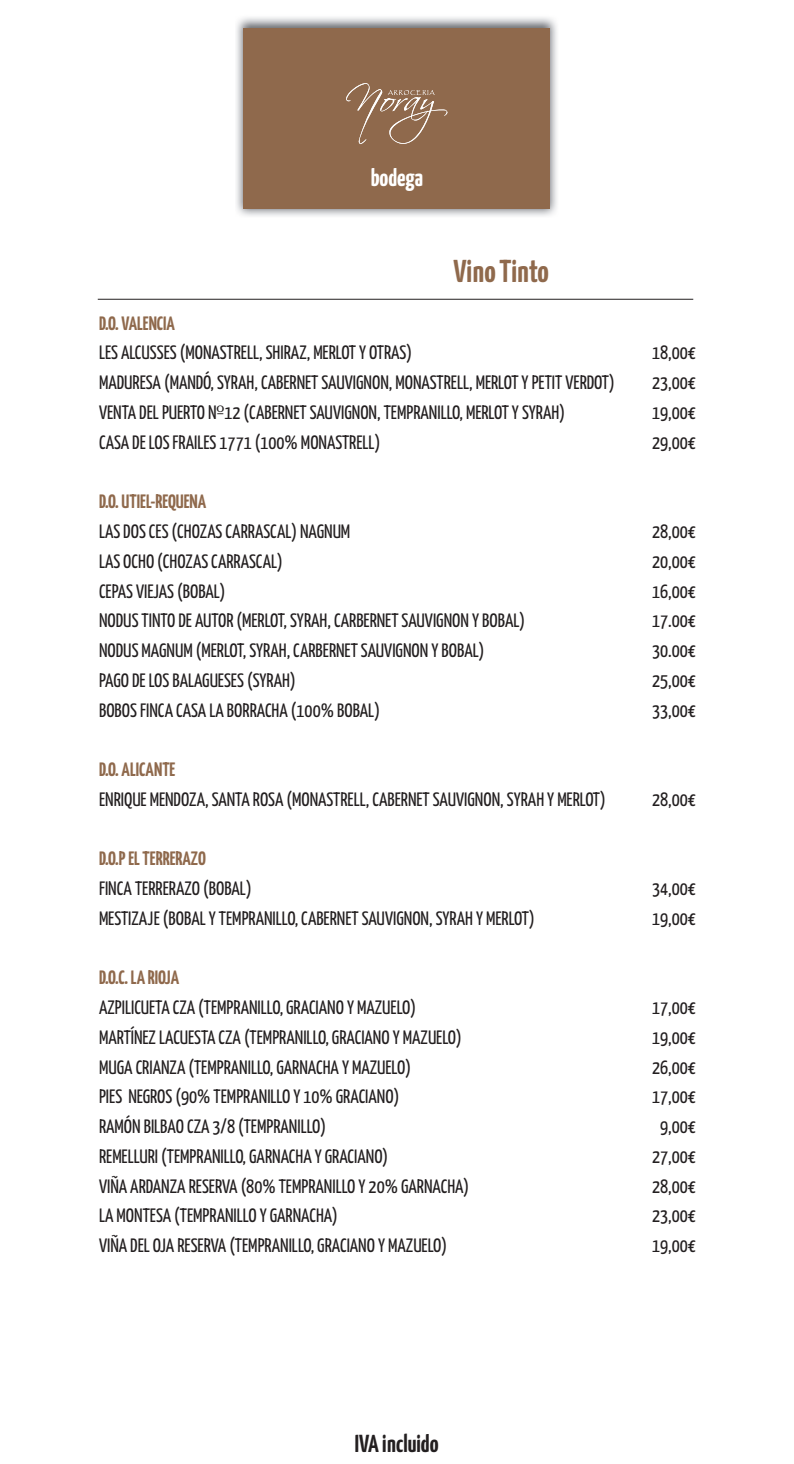
<style>
.page{position:relative;width:794px;height:1464px;background:#fff}
.page>*{position:absolute;margin:0;border:0;box-sizing:border-box;transform-origin:0 0}
.t1{font:700 31.5px "Yanone Kaffeesatz";color:#8f694c}
.t2{font:700 24.5px "Yanone Kaffeesatz";color:#231f20}
.t3{font:700 24.5px "Yanone Kaffeesatz";color:#fff}
.t4{font:19.25px "Yanone Kaffeesatz";color:#231f20}
.t5{font:700 19.25px "Yanone Kaffeesatz";color:#8f694c}
.s1{font-family:"Zapf Humanist 601 BT"}
</style>
<div class="page">
<img style="left:236px;top:17px;width:321px;height:199px">
<div style="left:243px;top:28px;width:307px;height:181px;background:#8f694c"></div>
<svg style="left:346px;top:83px;width:101px;height:61px"></svg>
<hr style="left:98px;top:299px;width:595px;height:1px;background:#231f20">
<p class="t3" style="left:371px;top:160px;width:54px">bodega</p>
<h1 class="t1" style="left:453px;top:249px;width:97px">Vino Tinto</h1>
<p class="t5" style="left:99px;top:309px;width:77px">D.O. VALENCIA</p>
<p class="t4" style="left:99px;top:339px;width:314px">LES ALCUSSES (MONASTRELL, SHIRAZ, MERLOT Y OTRAS)</p>
<p class="t4" style="left:652px;top:339px;width:45px">18,00€</p>
<p class="t4" style="left:99px;top:369px;width:517px">MADURESA (MANDÓ, SYRAH, CABERNET SAUVIGNON, MONASTRELL, MERLOT Y PETIT VERDOT)</p>
<p class="t4" style="left:652px;top:369px;width:45px">23,00€</p>
<p class="t4" style="left:99px;top:398px;width:467px">VENTA DEL PUERTO N<span class="s1">º</span>12 (CABERNET SAUVIGNON, TEMPRANILLO, MERLOT Y SYRAH)</p>
<p class="t4" style="left:652px;top:398px;width:45px">19,00€</p>
<p class="t4" style="left:99px;top:428px;width:283px">CASA DE LOS FRAILES 1771 (100% MONASTRELL)</p>
<p class="t4" style="left:652px;top:428px;width:45px">29,00€</p>
<p class="t5" style="left:99px;top:488px;width:109px">D.O. UTIEL-REQUENA</p>
<p class="t4" style="left:99px;top:517px;width:253px">LAS DOS CES (CHOZAS CARRASCAL) NAGNUM</p>
<p class="t4" style="left:652px;top:517px;width:45px">28,00€</p>
<p class="t4" style="left:99px;top:547px;width:185px">LAS OCHO (CHOZAS CARRASCAL)</p>
<p class="t4" style="left:652px;top:547px;width:45px">20,00€</p>
<p class="t4" style="left:99px;top:577px;width:128px">CEPAS VIEJAS (BOBAL)</p>
<p class="t4" style="left:652px;top:577px;width:45px">16,00€</p>
<p class="t4" style="left:99px;top:607px;width:427px">NODUS TINTO DE AUTOR (MERLOT, SYRAH, CARBERNET SAUVIGNON Y BOBAL)</p>
<p class="t4" style="left:652px;top:607px;width:45px">17.00€</p>
<p class="t4" style="left:99px;top:636px;width:387px">NODUS MAGNUM (MERLOT, SYRAH, CARBERNET SAUVIGNON Y BOBAL)</p>
<p class="t4" style="left:652px;top:636px;width:45px">30.00€</p>
<p class="t4" style="left:99px;top:666px;width:198px">PAGO DE LOS BALAGUESES (SYRAH)</p>
<p class="t4" style="left:652px;top:666px;width:45px">25,00€</p>
<p class="t4" style="left:99px;top:696px;width:282px">BOBOS FINCA CASA LA BORRACHA (100% BOBAL)</p>
<p class="t4" style="left:652px;top:696px;width:45px">33,00€</p>
<p class="t5" style="left:99px;top:755px;width:78px">D.O. ALICANTE</p>
<p class="t4" style="left:99px;top:785px;width:508px">ENRIQUE MENDOZA, SANTA ROSA (MONASTRELL, CABERNET SAUVIGNON, SYRAH Y MERLOT)</p>
<p class="t4" style="left:652px;top:785px;width:45px">28,00€</p>
<p class="t5" style="left:99px;top:845px;width:109px">D.O.P EL TERRERAZO</p>
<p class="t4" style="left:99px;top:874px;width:154px">FINCA TERRERAZO (BOBAL)</p>
<p class="t4" style="left:652px;top:874px;width:45px">34,00€</p>
<p class="t4" style="left:99px;top:904px;width:437px">MESTIZAJE (BOBAL Y TEMPRANILLO, CABERNET SAUVIGNON, SYRAH Y MERLOT)</p>
<p class="t4" style="left:652px;top:904px;width:45px">19,00€</p>
<p class="t5" style="left:99px;top:963px;width:82px">D.O.C. LA RIOJA</p>
<p class="t4" style="left:99px;top:993px;width:318px">AZPILICUETA CZA (TEMPRANILLO, GRACIANO Y MAZUELO)</p>
<p class="t4" style="left:652px;top:993px;width:45px">17,00€</p>
<p class="t4" style="left:99px;top:1023px;width:364px">MARTÍNEZ LACUESTA CZA (TEMPRANILLO, GRACIANO Y MAZUELO)</p>
<p class="t4" style="left:652px;top:1023px;width:45px">19,00€</p>
<p class="t4" style="left:99px;top:1053px;width:313px">MUGA CRIANZA (TEMPRANILLO, GARNACHA Y MAZUELO)</p>
<p class="t4" style="left:652px;top:1053px;width:45px">26,00€</p>
<p class="t4" style="left:99px;top:1082px;width:302px">PIES NEGROS (90% TEMPRANILLO Y 10% GRACIANO)</p>
<p class="t4" style="left:652px;top:1082px;width:45px">17,00€</p>
<p class="t4" style="left:99px;top:1112px;width:229px">RAMÓN BILBAO CZA 3/8 (TEMPRANILLO)</p>
<p class="t4" style="left:660px;top:1112px;width:37px">9,00€</p>
<p class="t4" style="left:99px;top:1142px;width:291px">REMELLURI (TEMPRANILLO, GARNACHA Y GRACIANO)</p>
<p class="t4" style="left:652px;top:1142px;width:45px">27,00€</p>
<p class="t4" style="left:99px;top:1172px;width:372px">VIÑA ARDANZA RESERVA (80% TEMPRANILLO Y 20% GARNACHA)</p>
<p class="t4" style="left:652px;top:1172px;width:45px">28,00€</p>
<p class="t4" style="left:99px;top:1201px;width:240px">LA MONTESA (TEMPRANILLO Y GARNACHA)</p>
<p class="t4" style="left:652px;top:1201px;width:45px">23,00€</p>
<p class="t4" style="left:99px;top:1231px;width:349px">VIÑA DEL OJA RESERVA (TEMPRANILLO, GRACIANO Y MAZUELO)</p>
<p class="t4" style="left:652px;top:1231px;width:45px">19,00€</p>
<p class="t2" style="left:355px;top:1426px;width:85px">IVA incluido</p>
</div>
